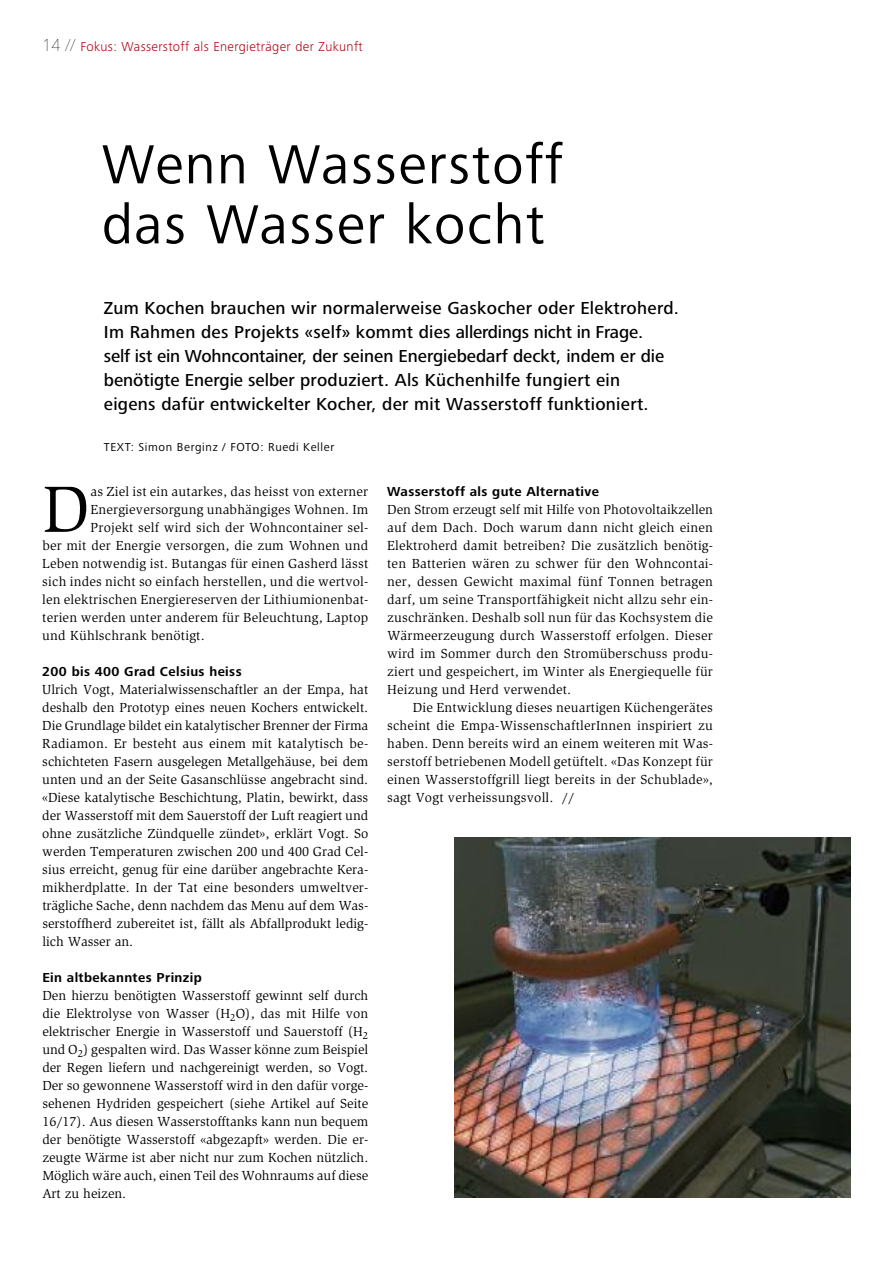
<style>
.page{position:relative;width:893px;height:1263px;background:#fff}
.page>*{position:absolute;margin:0;border:0;box-sizing:border-box;transform-origin:0 0}
.t1{font:67.2px "Slimbach Std";color:#000}
.t2{font:57px/60px "Frutiger Next Pro";letter-spacing:.025em;color:#000}
.t3{font:500 18px/24px "Frutiger Next Pro";letter-spacing:.015em;color:#000}
.t4{font:13.5px/18px "Slimbach Std";letter-spacing:.015em;color:#000;text-align:justify}
.t5{font:700 13.5px "Frutiger Next Pro";letter-spacing:.03em;color:#000}
.t6{font:300 13.5px "Frutiger Next Pro";letter-spacing:.025em;color:#af0012}
.t7{font:12px "Frutiger Next Pro";letter-spacing:.055em;color:#000}
.s1{font-weight:900;font-size:18px;color:#000}
</style>
<div class="page">
<img style="left:454px;top:838px;width:396px;height:360px">
<p class="t6" style="left:43px;top:42px;width:322px"><span class="s1">14 //</span> Fokus: Wasserstoff als Energieträger der Zukunft</p>
<h2 class="t2" style="left:102px;top:140px;width:462px">Wenn Wasserstoff das Wasser kocht</h2>
<p class="t3" style="left:104px;top:298px;width:577px">Zum Kochen brauchen wir normalerweise Gaskocher oder Elektroherd.<br>Im Rahmen des Projekts «self» kommt dies allerdings nicht in Frage.<br>self ist ein Wohncontainer, der seinen Energiebedarf deckt, indem er die benötigte Energie selber produziert. Als Küchenhilfe fungiert ein<br>eigens dafür entwickelter Kocher, der mit Wasserstoff funktioniert.</p>
<p class="t7" style="left:104px;top:443px;width:232px">TEXT: Simon Berginz / FOTO: Ruedi Keller</p>
<h1 class="t1" style="left:42px;top:483px;width:49px">D</h1>
<p class="t4" style="left:91px;top:483px;width:279px">as Ziel ist ein autarkes, das heisst von externer</p>
<p class="t4" style="left:91px;top:501px;width:279px">Energieversorgung unabhängiges Wohnen. Im</p>
<p class="t4" style="left:91px;top:519px;width:279px">Projekt self wird sich der Wohncontainer sel-</p>
<p class="t4" style="left:42px;top:537px;width:327px">ber mit der Energie versorgen, die zum Wohnen und</p>
<p class="t4" style="left:42px;top:555px;width:327px">Leben notwendig ist. Butangas für einen Gasherd lässt</p>
<p class="t4" style="left:42px;top:573px;width:328px">sich indes nicht so einfach herstellen, und die wertvol-</p>
<p class="t4" style="left:42px;top:591px;width:328px">len elektrischen Energiereserven der Lithiumionenbat-</p>
<p class="t4" style="left:42px;top:609px;width:327px">terien werden unter anderem für Beleuchtung, Laptop</p>
<p class="t4" style="left:42px;top:627px;width:164px">und Kühlschrank benötigt.</p>
<p class="t5" style="left:42px;top:667px;width:201px">200 bis 400 Grad Celsius heiss</p>
<p class="t4" style="left:42px;top:681px;width:327px">Ulrich Vogt, Materialwissenschaftler an der Empa, hat deshalb den Prototyp eines neuen Kochers entwickelt.<br>Die Grundlage bildet ein katalytischer Brenner der Firma Radiamon. Er besteht aus einem mit katalytisch be&shy;schichteten Fasern ausgelegen Metallgehäuse, bei dem unten und an der Seite Gasanschlüsse angebracht sind. «Diese katalytische Beschichtung, Platin, bewirkt, dass der Wasserstoff mit dem Sauerstoff der Luft reagiert und ohne zusätzliche Zündquelle zündet», erklärt Vogt. So werden Temperaturen zwischen 200 und 400 Grad Cel&shy;sius erreicht, genug für eine darüber angebrachte Kera&shy;mikherdplatte. In der Tat eine besonders umweltver&shy;trägliche Sache, denn nachdem das Menu auf dem Was&shy;serstoffherd zubereitet ist, fällt als Abfallprodukt ledig&shy;lich Wasser an.</p>
<p class="t5" style="left:42px;top:973px;width:161px">Ein altbekanntes Prinzip</p>
<p class="t4" style="left:42px;top:987px;width:327px">Den hierzu benötigten Wasserstoff gewinnt self durch die Elektrolyse von Wasser (H<sub>2</sub>O), das mit Hilfe von elektrischer Energie in Wasserstoff und Sauerstoff (H<sub>2 </sub>und O<sub>2</sub>) gespalten wird. Das Wasser könne zum Beispiel der Regen liefern und nachgereinigt werden, so Vogt.<br>Der so gewonnene Wasserstoff wird in den dafür vorge&shy;sehenen Hydriden gespeichert (siehe Artikel auf Seite 16/17). Aus diesen Wasserstofftanks kann nun bequem der benötigte Wasserstoff «abgezapft» werden. Die er&shy;zeugte Wärme ist aber nicht nur zum Kochen nützlich.<br>Möglich wäre auch, einen Teil des Wohnraums auf diese Art zu heizen.</p>
<p class="t5" style="left:387px;top:487px;width:213px">Wasserstoff als gute Alternative</p>
<p class="t4" style="left:387px;top:501px;width:327px">Den Strom erzeugt self mit Hilfe von Photovoltaikzellen auf dem Dach. Doch warum dann nicht gleich einen Elektroherd damit betreiben? Die zusätzlich benötig&shy;ten Batterien wären zu schwer für den Wohncontai&shy;ner, dessen Gewicht maximal fünf Tonnen betragen darf, um seine Transportfähigkeit nicht allzu sehr ein&shy;zuschränken. Deshalb soll nun für das Kochsystem die Wärmeerzeugung durch Wasserstoff erfolgen. Dieser wird im Sommer durch den Stromüberschuss produ&shy;ziert und gespeichert, im Winter als Energiequelle für Heizung und Herd verwendet.</p>
<p class="t4" style="left:387px;top:699px;width:327px;text-indent:26px">Die Entwicklung dieses neuartigen Küchengerätes scheint die Empa-WissenschaftlerInnen inspiriert zu haben. Denn bereits wird an einem weiteren mit Was&shy;serstoff betriebenen Modell getüftelt. «Das Konzept für einen Wasserstoffgrill liegt bereits in der Schublade», sagt Vogt verheissungsvoll. //</p>
</div>
